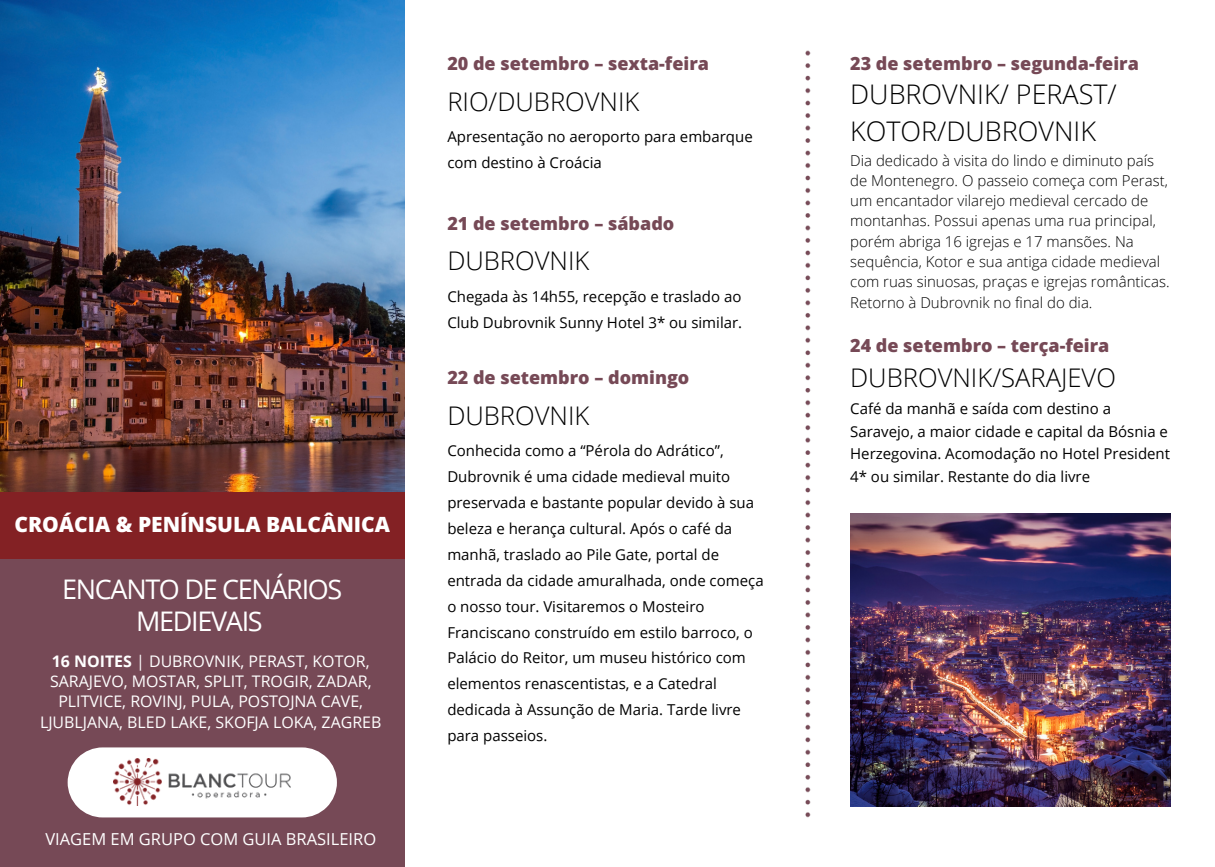
<style>
.page{position:relative;width:1215px;height:867px;background:#fff}
.page>*{position:absolute;margin:0;border:0;box-sizing:border-box;transform-origin:0 0}
.t1{font:300 27px "Open Sans";color:#000}
.t2{font:27px/31.5px "Open Sans";letter-spacing:-.05em;color:#fff;text-align:center}
.t3{font:300 25.65px "Open Sans";color:#000}
.t4{font:800 21px "Open Sans";color:#fff}
.t5{font:800 18px "Open Sans";color:#764956}
.t6{font:16.5px "Open Sans";color:#fff}
.t7{font:15.9px/20.2px "Open Sans";color:#fff;text-align:center}
.t8{font:15px/25.8px "Open Sans";color:#000}
.t9{font:300 15px/20.2px "Open Sans";color:#000}
.s1{font-weight:700}
</style>
<div class="page">
<div style="left:0;top:491px;width:404px;height:375px;background:#764956"></div>
<svg style="left:68px;top:747px;width:269px;height:70px;background:#efebec"></svg>
<img style="left:805px;top:50px;width:6px;height:768px">
<img style="left:0;top:0;width:405px;height:491px">
<img style="left:114px;top:757px;width:176px;height:48px">
<div style="left:0;top:491px;width:405px;height:67px;background:#832124"></div>
<img style="left:850px;top:513px;width:321px;height:293px">
<p class="t4" style="left:14px;top:509px;width:377px">CROÁCIA &amp; PENÍNSULA BALCÂNICA</p>
<h3 class="t2" style="left:62px;top:572px;width:282px">ENCANTO DE CENÁRIOS<br>MEDIEVAIS</h3>
<p class="t7" style="left:40px;top:650px;width:343px"><span class="s1">16 NOITES</span> | DUBROVNIK, PERAST, KOTOR, SARAJEVO, MOSTAR, SPLIT, TROGIR, ZADAR, PLITVICE, ROVINJ, PULA, POSTOJNA CAVE, LJUBLJANA, BLED LAKE, SKOFJA LOKA, ZAGREB</p>
<p class="t6" style="left:45px;top:827px;width:332px">VIAGEM EM GRUPO COM GUIA BRASILEIRO</p>
<p class="t5" style="left:447px;top:51px;width:263px">20 de setembro – sexta-feira</p>
<h3 class="t3" style="left:447px;top:83px;width:194px">RIO/DUBROVNIK</h3>
<p class="t8" style="left:447px;top:123px;width:307px">Apresentação no aeroporto para embarque com destino à Croácia</p>
<p class="t5" style="left:447px;top:210px;width:229px">21 de setembro – sábado</p>
<p class="t3" style="left:447px;top:243px;width:144px">DUBROVNIK</p>
<p class="t8" style="left:447px;top:283px;width:296px">Chegada às 14h55, recepção e traslado ao<br>Club Dubrovnik Sunny Hotel 3* ou similar.</p>
<p class="t5" style="left:447px;top:365px;width:244px">22 de setembro – domingo</p>
<p class="t3" style="left:447px;top:397px;width:144px">DUBROVNIK</p>
<p class="t8" style="left:447px;top:437px;width:318px">Conhecida como a “Pérola do Adrático”, Dubrovnik é uma cidade medieval muito preservada e bastante popular devido à sua beleza e herança cultural. Após o café da manhã, traslado ao Pile Gate, portal de entrada da cidade amuralhada, onde começa o nosso tour. Visitaremos o Mosteiro Franciscano construído em estilo barroco, o Palácio do Reitor, um museu histórico com elementos renascentistas, e a Catedral dedicada à Assunção de Maria. Tarde livre para passeios.</p>
<p class="t5" style="left:850px;top:51px;width:290px">23 de setembro – segunda-feira</p>
<p class="t1" style="left:850px;top:75px;width:268px">DUBROVNIK/ PERAST/</p>
<p class="t1" style="left:850px;top:112px;width:247px">KOTOR/DUBROVNIK</p>
<p class="t9" style="left:850px;top:150px;width:321px">Dia dedicado à visita do lindo e diminuto país de Montenegro. O passeio começa com Perast, um encantador vilarejo medieval cercado de montanhas. Possui apenas uma rua principal, porém abriga 16 igrejas e 17 mansões. Na sequência, Kotor e sua antiga cidade medieval com ruas sinuosas, praças e igrejas românticas.<br>Retorno à Dubrovnik no final do dia.</p>
<p class="t5" style="left:850px;top:333px;width:261px">24 de setembro – terça-feira</p>
<p class="t3" style="left:850px;top:359px;width:267px">DUBROVNIK/SARAJEVO</p>
<p class="t8" style="left:850px;top:397px;width:321px;line-height:22.5px">Café da manhã e saída com destino a Saravejo, a maior cidade e capital da Bósnia e Herzegovina. Acomodação no Hotel President 4* ou similar. Restante do dia livre</p>
</div>
